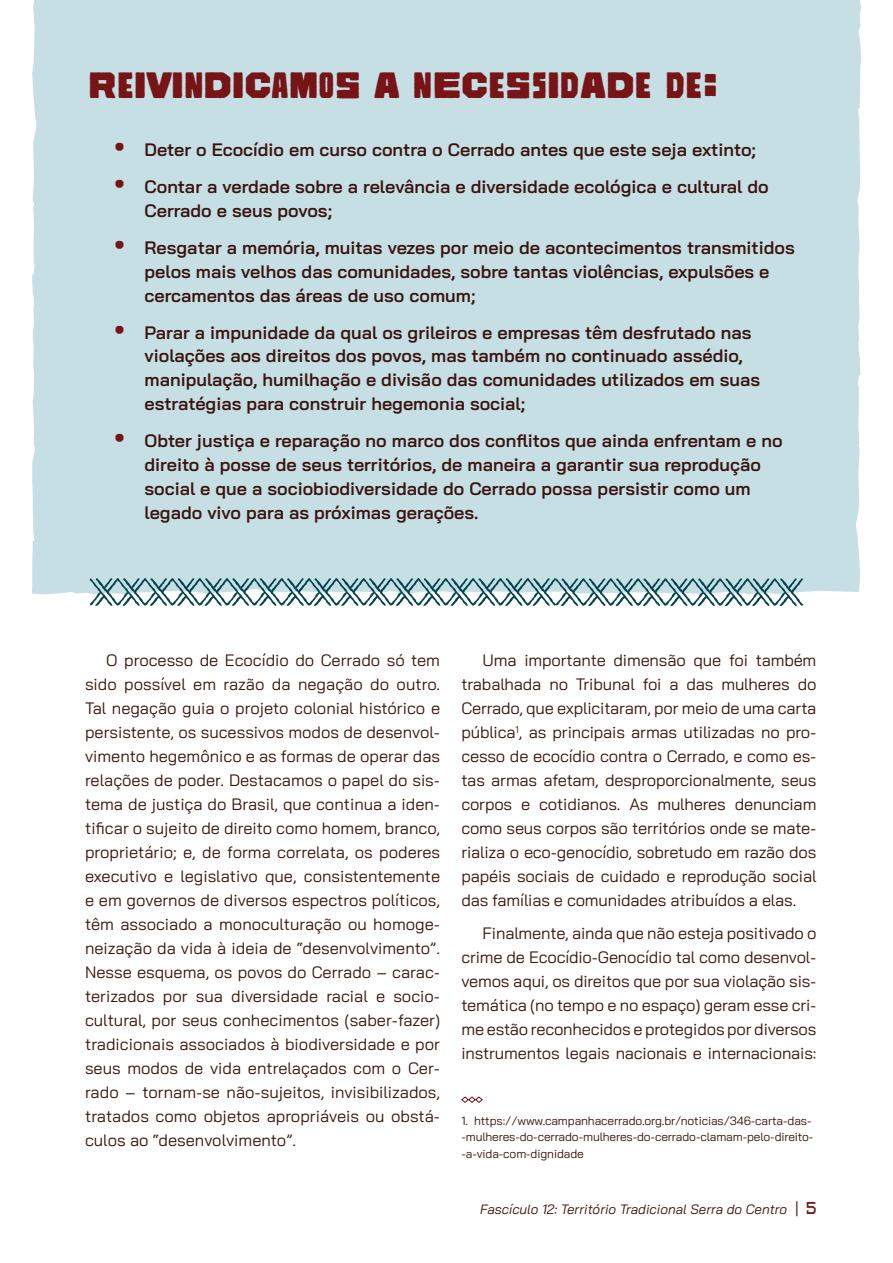
<style>
.page{position:relative;width:893px;height:1263px;background:#fff}
.page>*{position:absolute;margin:0;border:0;box-sizing:border-box;transform-origin:0 0}
.t1{font:900 48px "Tekoha";letter-spacing:.02em;color:#761416}
.t2{font:600 18px/24px "Bai Jamjuree";color:#3a140d}
.t3{font:16.5px/24px "Bai Jamjuree";letter-spacing:-.01em;color:#3a140d;text-align:justify}
.t4{font:italic 13.5px "Bai Jamjuree";color:#3a140d}
.t5{font:12px/16.5px "Bai Jamjuree";letter-spacing:-.01em;color:#3a140d}
.s1{font-family:"grafiapopular";font-weight:400;font-size:34.5px;color:#761416}
.s2{font-style:normal;font-size:15px}
.s3{font-family:"grafiapopular";font-style:normal;font-size:22.5px;color:#761416}
</style>
<div class="page">
<div style="left:32px;top:0;width:829px;height:594px;background:#c6dfe5"></div>
<svg style="left:461px;top:1096px;width:22px;height:7px"></svg>
<svg style="left:90px;top:578px;width:713px;height:28px"></svg>
<h1 class="t1" style="left:89px;top:59px;width:630px">REIVINDICAMOS A NECESSIDADE DE:</h1>
<p class="t2" style="left:115px;top:138px;width:643px"><span class="s1">•</span> Deter o Ecocídio em curso contra o Cerrado antes que este seja extinto;</p>
<p class="t2" style="left:145px;top:175px;width:626px;text-indent:-30px"><span class="s1">•</span> Contar a verdade sobre a relevância e diversidade ecológica e cultural do<br>Cerrado e seus povos;</p>
<p class="t2" style="left:145px;top:235px;width:652px;text-indent:-30px"><span class="s1">•</span> Resgatar a memória, muitas vezes por meio de acontecimentos transmitidos pelos mais velhos das comunidades, sobre tantas violências, expulsões e cercamentos das áreas de uso comum;</p>
<p class="t2" style="left:145px;top:320px;width:617px;text-indent:-30px"><span class="s1">•</span> Parar a impunidade da qual os grileiros e empresas têm desfrutado nas violações aos direitos dos povos, mas também no continuado assédio, manipulação, humilhação e divisão das comunidades utilizados em suas estratégias para construir hegemonia social;</p>
<p class="t2" style="left:145px;top:429px;width:639px;text-indent:-30px"><span class="s1">•</span> Obter justiça e reparação no marco dos conflitos que ainda enfrentam e no direito à posse de seus territórios, de maneira a garantir sua reprodução social e que a sociobiodiversidade do Cerrado possa persistir como um legado vivo para as próximas gerações.</p>
<p class="t3" style="left:85px;top:648px;width:357px;text-indent:21px">O processo de Ecocídio do Cerrado só tem sido possível em razão da negação do outro.<br>Tal negação guia o projeto colonial histórico e persistente, os sucessivos modos de desenvol&shy;vimento hegemônico e as formas de operar das relações de poder. Destacamos o papel do sis&shy;tema de justiça do Brasil, que continua a iden&shy;tificar o sujeito de direito como homem, branco, proprietário; e, de forma correlata, os poderes executivo e legislativo que, consistentemente e em governos de diversos espectros políticos, têm associado a monoculturação ou homoge&shy;neização da vida à ideia de “desenvolvimento”.<br>Nesse esquema, os povos do Cerrado – carac&shy;terizados por sua diversidade racial e socio&shy;cultural, por seus conhecimentos (saber-fazer) tradicionais associados à biodiversidade e por seus modos de vida entrelaçados com o Cer&shy;rado – tornam-se não-sujeitos, invisibilizados, tratados como objetos apropriáveis ou obstá&shy;culos ao “desenvolvimento”.</p>
<p class="t3" style="left:461px;top:648px;width:357px;text-indent:21px">Uma importante dimensão que foi também trabalhada no Tribunal foi a das mulheres do Cerrado, que explicitaram, por meio de uma carta pública<sup>1</sup>, as principais armas utilizadas no pro&shy;cesso de ecocídio contra o Cerrado, e como es&shy;tas armas afetam, desproporcionalmente, seus corpos e cotidianos. As mulheres denunciam como seus corpos são territórios onde se mate&shy;rializa o eco-genocídio, sobretudo em razão dos papéis sociais de cuidado e reprodução social das famílias e comunidades atribuídos a elas.</p>
<p class="t3" style="left:461px;top:921px;width:357px;text-indent:21px">Finalmente, ainda que não esteja positivado o crime de Ecocídio-Genocídio tal como desenvol&shy;vemos aqui, os direitos que por sua violação sis&shy;temática (no tempo e no espaço) geram esse cri&shy;me estão reconhecidos e protegidos por diversos instrumentos legais nacionais e internacionais:</p>
<p class="t5" style="left:461px;top:1112px;width:354px">1. https://www.campanhacerrado.org.br/noticias/346-carta-das--mulheres-do-cerrado-mulheres-do-cerrado-clamam-pelo-direito--a-vida-com-dignidade</p>
<p class="t4" style="left:480px;top:1198px;width:338px">Fascículo 12: Território Tradicional Serra do Centro <span class="s2">|</span> <span class="s3">5</span></p>
</div>
